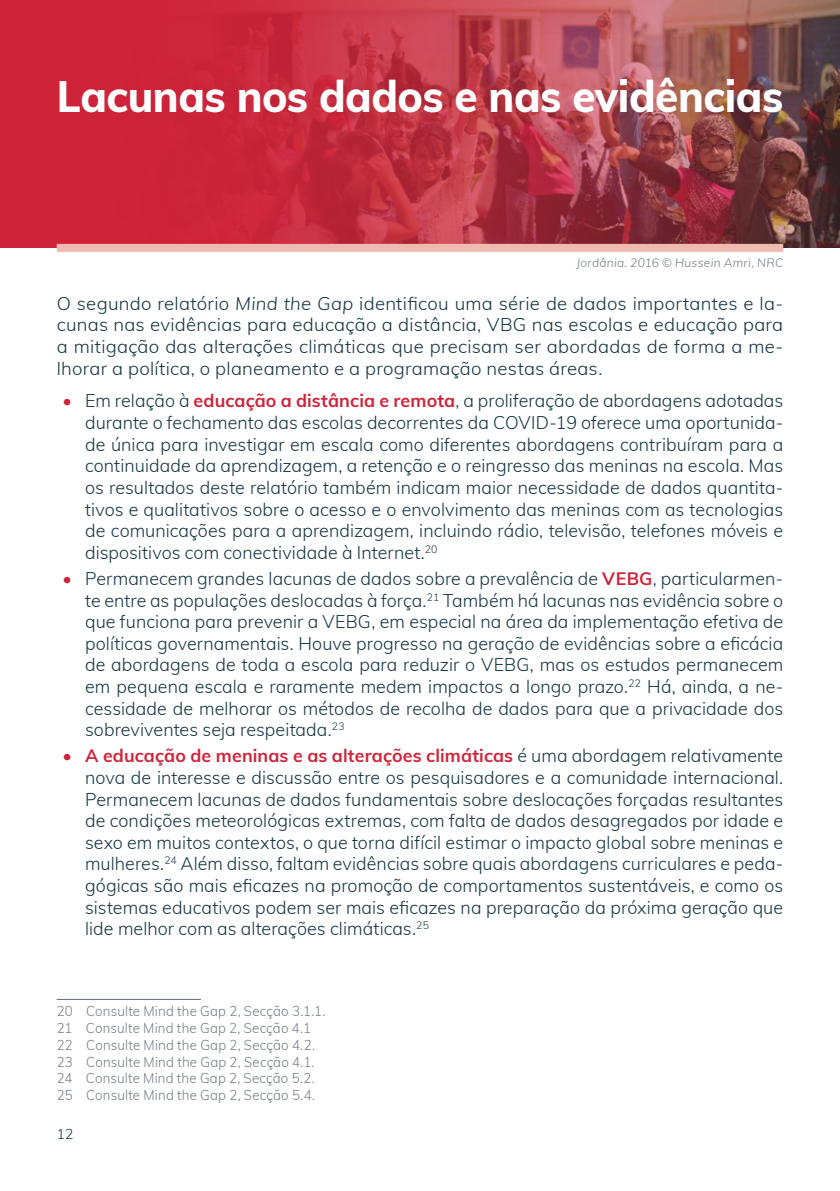
<style>
.page{position:relative;width:840px;height:1191px;background:#fff}
.page>*{position:absolute;margin:0;border:0;box-sizing:border-box;transform-origin:0 0}
.Header_Level_1_PHOTO{font:800 44px "Muli";letter-spacing:-.01em;color:#fff;scale:.96 1}
.Paragraph_Style{font:300 18px/21.6px "Muli";letter-spacing:.005em;color:#163543;text-align:justify}
.Footnotes{font:300 14px "Muli";letter-spacing:.015em;color:#757d88;scale:.95 1}
.t1{font:300 14px "Muli";color:#163543}
.INEE_Subtitle{font:italic 300 12px "Muli";letter-spacing:.025em;color:#757d88}
.s1{font-style:italic}
.s2{color:#cf233a}
.s3{font-weight:700;color:#cf233a}
</style>
<div class="page">
<img style="left:331px;top:0;width:508px;height:248px">
<div style="left:0;top:0;width:331px;height:248px;background:#cf233a"></div>
<div style="left:57px;top:244px;width:725px;height:8px;background:#efbaaf"></div>
<hr style="left:57px;top:999px;width:144px;height:1px;background:#616b77">
<p class="Header_Level_1_PHOTO" style="left:57px;top:64px;width:758px">Lacunas nos dados e nas evidências</p>
<p class="INEE_Subtitle" style="left:576px;top:253px;width:208px">Jordânia. 2016 © Hussein Amri, NRC</p>
<p class="Paragraph_Style" style="left:57px;top:291px;width:727px">O segundo relatório <span class="s1">Mind the Gap</span> identificou uma série de dados importantes e la&shy;cunas nas evidências para educação a distância, VBG nas escolas e educação para a mitigação das alterações climáticas que precisam ser abordadas de forma a me&shy;lhorar a política, o planeamento e a programação nestas áreas.</p>
<p class="Paragraph_Style" style="left:85px;top:389px;width:699px;text-indent:-23px"><span class="s2">•</span> Em relação à <span class="s3">educação a distância e remota</span>, a proliferação de abordagens adotadas durante o fechamento das escolas decorrentes da COVID-19 oferece uma oportunida&shy;de única para investigar em escala como diferentes abordagens contribuíram para a continuidade da aprendizagem, a retenção e o reingresso das meninas na escola. Mas os resultados deste relatório também indicam maior necessidade de dados quantita&shy;tivos e qualitativos sobre o acesso e o envolvimento das meninas com as tecnologias de comunicações para a aprendizagem, incluindo rádio, televisão, telefones móveis e dispositivos com conectividade à Internet.<sup>20</sup></p>
<p class="Paragraph_Style" style="left:85px;top:567px;width:699px;text-indent:-23px"><span class="s2">•</span> Permanecem grandes lacunas de dados sobre a prevalência de <span class="s3">VEBG</span>, particularmen&shy;te entre as populações deslocadas à força.<sup>21</sup> Também há lacunas nas evidência sobre o que funciona para prevenir a VEBG, em especial na área da implementação efetiva de políticas governamentais. Houve progresso na geração de evidências sobre a eficácia de abordagens de toda a escola para reduzir o VEBG, mas os estudos permanecem em pequena escala e raramente medem impactos a longo prazo.<sup>22</sup> Há, ainda, a ne&shy;cessidade de melhorar os métodos de recolha de dados para que a privacidade dos sobreviventes seja respeitada.<sup>23</sup></p>
<p class="Paragraph_Style" style="left:85px;top:744px;width:699px;text-indent:-23px"><span class="s2">•</span> <span class="s3">A educação de meninas e as alterações climáticas</span> é uma abordagem relativamente nova de interesse e discussão entre os pesquisadores e a comunidade internacional.<br>Permanecem lacunas de dados fundamentais sobre deslocações forçadas resultantes de condições meteorológicas extremas, com falta de dados desagregados por idade e sexo em muitos contextos, o que torna difícil estimar o impacto global sobre meninas e mulheres.<sup>24</sup> Além disso, faltam evidências sobre quais abordagens curriculares e peda&shy;gógicas são mais eficazes na promoção de comportamentos sustentáveis, e como os sistemas educativos podem ser mais eficazes na preparação da próxima geração que lide melhor com as alterações climáticas.<sup>25</sup></p>
<p class="Footnotes" style="left:57px;top:1001px;width:284px">20 Consulte Mind the Gap 2, Secção 3.1.1.</p>
<p class="Footnotes" style="left:57px;top:1017px;width:269px">21 Consulte Mind the Gap 2, Secção 4.1</p>
<p class="Footnotes" style="left:57px;top:1034px;width:273px">22 Consulte Mind the Gap 2, Secção 4.2.</p>
<p class="Footnotes" style="left:57px;top:1051px;width:273px">23 Consulte Mind the Gap 2, Secção 4.1.</p>
<p class="Footnotes" style="left:57px;top:1068px;width:273px">24 Consulte Mind the Gap 2, Secção 5.2.</p>
<p class="Footnotes" style="left:57px;top:1085px;width:273px">25 Consulte Mind the Gap 2, Secção 5.4.</p>
<p class="t1" style="left:57px;top:1123px;width:18px">12</p>
</div>
